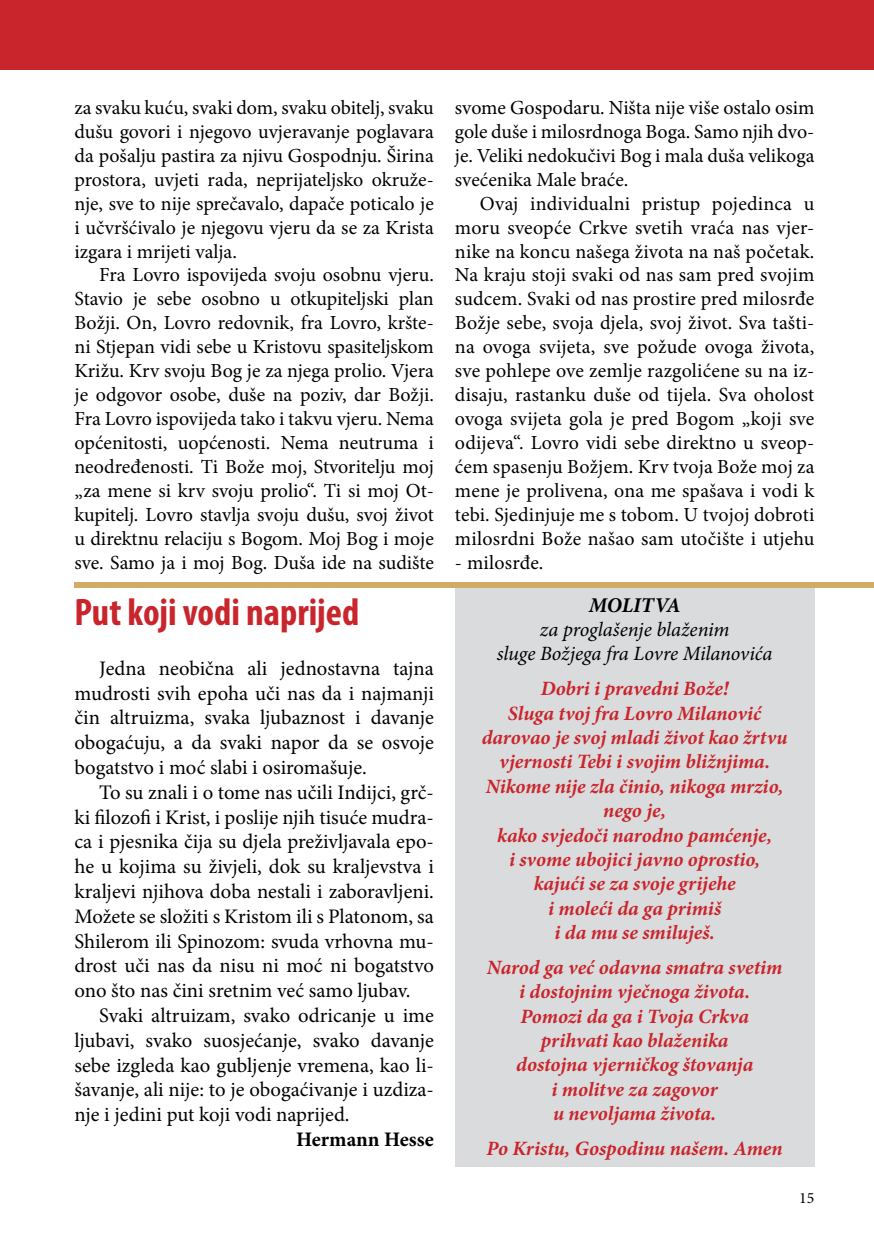
<style>
.page{position:relative;width:874px;height:1241px;background:#fff}
.page>*{position:absolute;margin:0;border:0;box-sizing:border-box;transform-origin:0 0}
.t1{font:700 condensed 38.5px "Myriad Pro";color:#c9252c}
.t2{font:italic 700 21px "Minion Pro";letter-spacing:-.01em;color:#000}
.t3{font:20.65px/24.8px "Minion Pro";color:#000;text-align:justify}
.t4{font:700 20.65px "Minion Pro";color:#000}
.t5{font:italic 700 20.3px/24.3px "Minion Pro";letter-spacing:-.005em;color:#c9252c;text-align:center}
.t6{font:italic 20.3px/24.3px "Minion Pro";letter-spacing:-.005em;color:#000;text-align:center}
.t7{font:19.95px/24px "Minion Pro";color:#000;text-align:justify}
.t8{font:15.75px "Minion Pro";color:#000}
</style>
<div class="page">
<div style="left:0;top:0;width:873px;height:69px;background:#c9252c"></div>
<div style="left:454px;top:588px;width:360px;height:578px;background:#dadbdc"></div>
<div style="left:74px;top:582px;width:799px;height:6px;background:#d2ab67"></div>
<p class="t7" style="left:74px;top:95px;width:361px">za svaku kuću, svaki dom, svaku obitelj, svaku dušu govori i njegovo uvjeravanje poglavara da pošalju pastira za njivu Gospodnju. Širina prostora, uvjeti rada, neprijateljsko okruže&shy;nje, sve to nije sprečavalo, dapače poticalo je i učvršćivalo je njegovu vjeru da se za Krista izgara i mrijeti valja.</p>
<p class="t7" style="left:74px;top:263px;width:361px;text-indent:25px">Fra Lovro ispovijeda svoju osobnu vjeru.<br>Stavio je sebe osobno u otkupiteljski plan Božji. On, Lovro redovnik, fra Lovro, kršte&shy;ni Stjepan vidi sebe u Kristovu spasiteljskom Križu. Krv svoju Bog je za njega prolio. Vjera je odgovor osobe, duše na poziv, dar Božji.<br>Fra Lovro ispovijeda tako i takvu vjeru. Nema općenitosti, uopćenosti. Nema neutruma i neodređenosti. Ti Bože moj, Stvoritelju moj „za mene si krv svoju prolio“. Ti si moj Ot&shy;kupitelj. Lovro stavlja svoju dušu, svoj život u direktnu relaciju s Bogom. Moj Bog i moje sve. Samo ja i moj Bog. Duša ide na sudište</p>
<h1 class="t1" style="left:74px;top:588px;width:286px">Put koji vodi naprijed</h1>
<p class="t3" style="left:74px;top:656px;width:361px;text-indent:25px">Jedna neobična ali jednostavna tajna mudrosti svih epoha uči nas da i najmanji čin altruizma, svaka ljubaznost i davanje obogaćuju, a da svaki napor da se osvoje bogatstvo i moć slabi i osiromašuje.</p>
<p class="t3" style="left:74px;top:779px;width:361px;text-indent:25px">To su znali i o tome nas učili Indijci, grč&shy;ki filozofi i Krist, i poslije njih tisuće mudra&shy;ca i pjesnika čija su djela preživljavala epo&shy;he u kojima su živjeli, dok su kraljevstva i kraljevi njihova doba nestali i zaboravljeni.<br>Možete se složiti s Kristom ili s Platonom, sa Shilerom ili Spinozom: svuda vrhovna mu&shy;drost uči nas da nisu ni moć ni bogatstvo ono što nas čini sretnim već samo ljubav.</p>
<p class="t3" style="left:74px;top:1002px;width:361px;text-indent:25px">Svaki altruizam, svako odricanje u ime ljubavi, svako suosjećanje, svako davanje sebe izgleda kao gubljenje vremena, kao li&shy;šavanje, ali nije: to je obogaćivanje i uzdiza&shy;nje i jedini put koji vodi naprijed.</p>
<p class="t4" style="left:296px;top:1124px;width:139px">Hermann Hesse</p>
<p class="t7" style="left:454px;top:95px;width:361px">svome Gospodaru. Ništa nije više ostalo osim gole duše i milosrdnoga Boga. Samo njih dvo&shy;je. Veliki nedokučivi Bog i mala duša velikoga svećenika Male braće.</p>
<p class="t7" style="left:454px;top:191px;width:361px;text-indent:25px">Ovaj individualni pristup pojedinca u moru sveopće Crkve svetih vraća nas vjer&shy;nike na koncu našega života na naš početak.<br>Na kraju stoji svaki od nas sam pred svojim sudcem. Svaki od nas prostire pred milosrđe Božje sebe, svoja djela, svoj život. Sva tašti&shy;na ovoga svijeta, sve požude ovoga života, sve pohlepe ove zemlje razgolićene su na iz&shy;disaju, rastanku duše od tijela. Sva oholost ovoga svijeta gola je pred Bogom „koji sve odijeva“. Lovro vidi sebe direktno u sveop&shy;ćem spasenju Božjem. Krv tvoja Bože moj za mene je prolivena, ona me spašava i vodi k tebi. Sjedinjuje me s tobom. U tvojoj dobroti milosrdni Bože našao sam utočište i utjehu</p>
<p class="t7" style="left:454px;top:550px;width:90px">- milosrđe.</p>
<p class="t2" style="left:588px;top:590px;width:93px">MOLITVA</p>
<p class="t6" style="left:496px;top:617px;width:277px">za proglašenje blaženim<br>sluge Božjega fra Lovre Milanovića</p>
<p class="t5" style="left:481px;top:676px;width:307px">Dobri i pravedni Bože!<br>Sluga tvoj fra Lovro Milanović darovao je svoj mladi život kao žrtvu vjernosti Tebi i svojim bližnjima.<br>Nikome nije zla činio, nikoga mrzio, nego je,<br>kako svjedoči narodno pamćenje,<br>i svome ubojici javno oprostio, kajući se za svoje grijehe<br>i moleći da ga primiš<br>i da mu se smiluješ.</p>
<p class="t5" style="left:486px;top:954px;width:297px">Narod ga već odavna smatra svetim i dostojnim vječnoga života.<br>Pomozi da ga i Tvoja Crkva prihvati kao blaženika<br>dostojna vjerničkog štovanja<br>i molitve za zagovor<br>u nevoljama života.</p>
<p class="t5" style="left:486px;top:1135px;width:297px">Po Kristu, Gospodinu našem. Amen</p>
<p class="t8" style="left:798px;top:1187px;width:17px">15</p>
</div>
